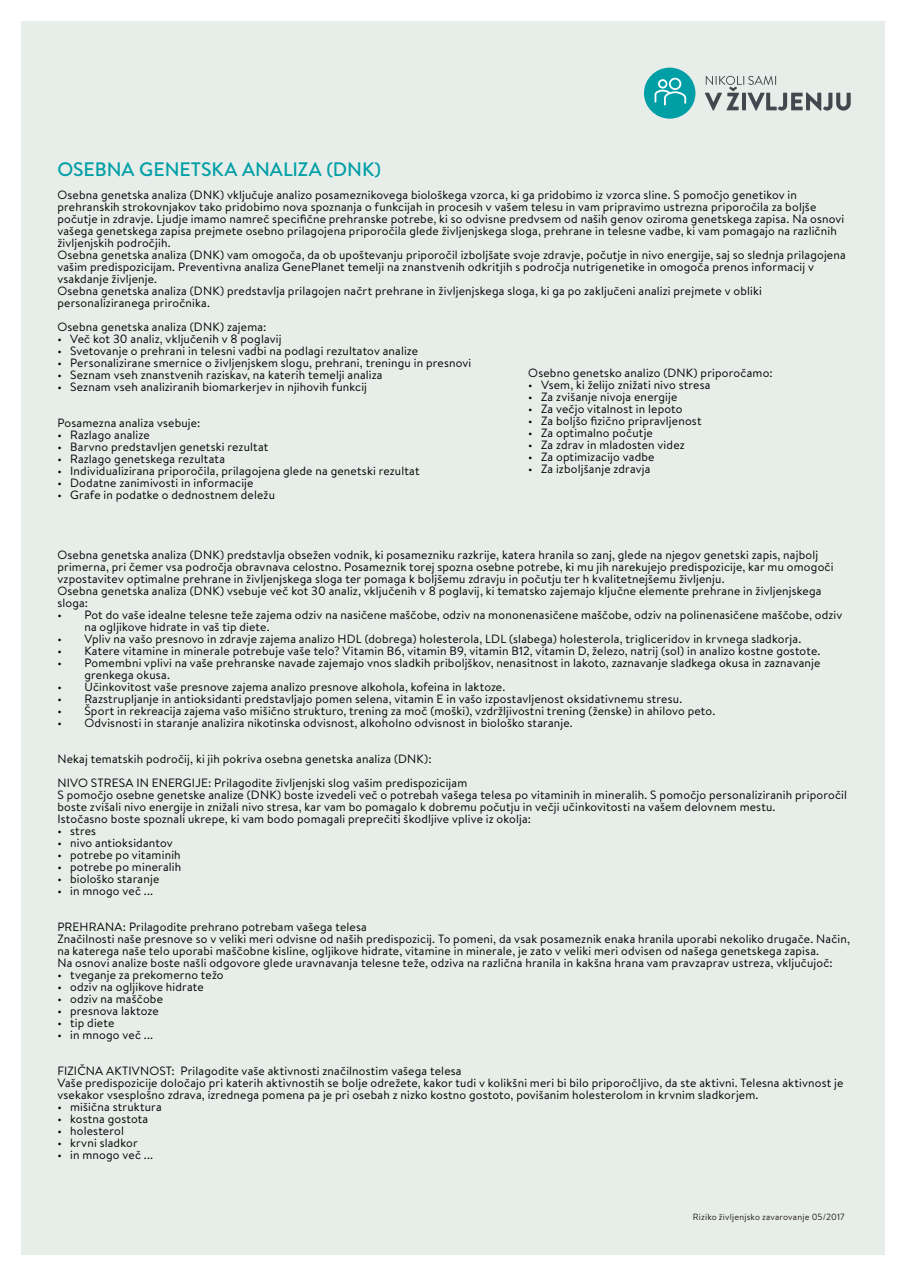
<style>
.page{position:relative;width:906px;height:1276px;background:#fff}
.page>*{position:absolute;margin:0;border:0;box-sizing:border-box;transform-origin:0 0}
.t1{font:500 19.5px "Brandon Text";color:#009fa6}
.t2{font:12px/12px "Brandon Text";letter-spacing:.015em;color:#000}
.t3{font:9px "Brandon Text";letter-spacing:.025em;color:#231f20}
</style>
<div class="page">
<div style="left:21px;top:21px;width:863px;height:1233px;background:#e7ede9"></div>
<div style="left:644px;top:68px;width:51px;height:51px;background:#009fa6;border-radius:50%"></div>
<svg style="left:654px;top:78px;width:32px;height:27px"></svg>
<svg style="left:704px;top:76px;width:146px;height:35px"></svg>
<p class="t1" style="left:57px;top:156px;width:325px">OSEBNA GENETSKA ANALIZA (DNK)</p>
<p class="t2" style="left:57px;top:188px;width:788px">Osebna genetska analiza (DNK) vključuje analizo posameznikovega biološkega vzorca, ki ga pridobimo iz vzorca sline. S pomočjo genetikov in prehranskih strokovnjakov tako pridobimo nova spoznanja o funkcijah in procesih v vašem telesu in vam pripravimo ustrezna priporočila za boljše počutje in zdravje. Ljudje imamo namreč specifične prehranske potrebe, ki so odvisne predvsem od naših genov oziroma genetskega zapisa. Na osnovi vašega genetskega zapisa prejmete osebno prilagojena priporočila glede življenjskega sloga, prehrane in telesne vadbe, ki vam pomagajo na različnih življenjskih področjih.</p>
<p class="t2" style="left:57px;top:248px;width:790px">Osebna genetska analiza (DNK) vam omogoča, da ob upoštevanju priporočil izboljšate svoje zdravje, počutje in nivo energije, saj so slednja prilagojena vašim predispozicijam. Preventivna analiza GenePlanet temelji na znanstvenih odkritjih s področja nutrigenetike in omogoča prenos informacij v vsakdanje življenje.</p>
<p class="t2" style="left:57px;top:284px;width:706px">Osebna genetska analiza (DNK) predstavlja prilagojen načrt prehrane in življenjskega sloga, ki ga po zaključeni analizi prejmete v obliki personaliziranega priročnika.</p>
<p class="t2" style="left:57px;top:320px;width:210px">Osebna genetska analiza (DNK) zajema:</p>
<p class="t2" style="left:57px;top:332px;width:226px">• Več kot 30 analiz, vključenih v 8 poglavij</p>
<p class="t2" style="left:57px;top:344px;width:362px">• Svetovanje o prehrani in telesni vadbi na podlagi rezultatov analize</p>
<p class="t2" style="left:57px;top:356px;width:415px">• Personalizirane smernice o življenjskem slogu, prehrani, treningu in presnovi</p>
<p class="t2" style="left:57px;top:368px;width:327px">• Seznam vseh znanstvenih raziskav, na katerih temelji analiza</p>
<p class="t2" style="left:57px;top:380px;width:311px">• Seznam vseh analiziranih biomarkerjev in njihovih funkcij</p>
<p class="t2" style="left:57px;top:416px;width:144px">Posamezna analiza vsebuje:</p>
<p class="t2" style="left:57px;top:428px;width:94px">• Razlago analize</p>
<p class="t2" style="left:57px;top:440px;width:212px">• Barvno predstavljen genetski rezultat</p>
<p class="t2" style="left:57px;top:452px;width:169px">• Razlago genetskega rezultata</p>
<p class="t2" style="left:57px;top:464px;width:364px">• Individualizirana priporočila, prilagojena glede na genetski rezultat</p>
<p class="t2" style="left:57px;top:476px;width:198px">• Dodatne zanimivosti in informacije</p>
<p class="t2" style="left:57px;top:488px;width:219px">• Grafe in podatke o dednostnem deležu</p>
<p class="t2" style="left:528px;top:367px;width:246px">Osebno genetsko analizo (DNK) priporočamo:</p>
<p class="t2" style="left:528px;top:379px;width:184px">• Vsem, ki želijo znižati nivo stresa</p>
<p class="t2" style="left:528px;top:391px;width:151px">• Za zvišanje nivoja energije</p>
<p class="t2" style="left:528px;top:403px;width:156px">• Za večjo vitalnost in lepoto</p>
<p class="t2" style="left:528px;top:415px;width:175px">• Za boljšo fizično pripravljenost</p>
<p class="t2" style="left:528px;top:427px;width:126px">• Za optimalno počutje</p>
<p class="t2" style="left:528px;top:439px;width:158px">• Za zdrav in mladosten videz</p>
<p class="t2" style="left:528px;top:451px;width:128px">• Za optimizacijo vadbe</p>
<p class="t2" style="left:528px;top:463px;width:124px">• Za izboljšanje zdravja</p>
<p class="t2" style="left:57px;top:548px;width:777px">Osebna genetska analiza (DNK) predstavlja obsežen vodnik, ki posamezniku razkrije, katera hranila so zanj, glede na njegov genetski zapis, najbolj primerna, pri čemer vsa področja obravnava celostno. Posameznik torej spozna osebne potrebe, ki mu jih narekujejo predispozicije, kar mu omogoči vzpostavitev optimalne prehrane in življenjskega sloga ter pomaga k boljšemu zdravju in počutju ter h kvalitetnejšemu življenju.</p>
<p class="t2" style="left:57px;top:584px;width:765px">Osebna genetska analiza (DNK) vsebuje več kot 30 analiz, vključenih v 8 poglavij, ki tematsko zajemajo ključne elemente prehrane in življenjskega sloga:</p>
<p class="t2" style="left:84px;top:608px;width:759px;text-indent:-27px">• Pot do vaše idealne telesne teže zajema odziv na nasičene maščobe, odziv na mononenasičene maščobe, odziv na polinenasičene maščobe, odziv na ogljikove hidrate in vaš tip diete.</p>
<p class="t2" style="left:57px;top:632px;width:745px">• Vpliv na vašo presnovo in zdravje zajema analizo HDL (dobrega) holesterola, LDL (slabega) holesterola, trigliceridov in krvnega sladkorja.</p>
<p class="t2" style="left:57px;top:644px;width:764px">• Katere vitamine in minerale potrebuje vaše telo? Vitamin B6, vitamin B9, vitamin B12, vitamin D, železo, natrij (sol) in analizo kostne gostote.</p>
<p class="t2" style="left:84px;top:656px;width:737px;text-indent:-27px">• Pomembni vplivi na vaše prehranske navade zajemajo vnos sladkih priboljškov, nenasitnost in lakoto, zaznavanje sladkega okusa in zaznavanje grenkega okusa.</p>
<p class="t2" style="left:57px;top:680px;width:449px">• Učinkovitost vaše presnove zajema analizo presnove alkohola, kofeina in laktoze.</p>
<p class="t2" style="left:57px;top:692px;width:626px">• Razstrupljanje in antioksidanti predstavljajo pomen selena, vitamin E in vašo izpostavljenost oksidativnemu stresu.</p>
<p class="t2" style="left:57px;top:704px;width:659px">• Šport in rekreacija zajema vašo mišično strukturo, trening za moč (moški), vzdržljivostni trening (ženske) in ahilovo peto.</p>
<p class="t2" style="left:57px;top:716px;width:517px">• Odvisnosti in staranje analizira nikotinska odvisnost, alkoholno odvisnost in biološko staranje.</p>
<p class="t2" style="left:57px;top:752px;width:376px">Nekaj tematskih področij, ki jih pokriva osebna genetska analiza (DNK):</p>
<p class="t2" style="left:57px;top:776px;width:411px">NIVO STRESA IN ENERGIJE: Prilagodite življenjski slog vašim predispozicijam</p>
<p class="t2" style="left:57px;top:788px;width:791px">S pomočjo osebne genetske analize (DNK) boste izvedeli več o potrebah vašega telesa po vitaminih in mineralih. S pomočjo personaliziranih priporočil boste zvišali nivo energije in znižali nivo stresa, kar vam bo pomagalo k dobremu počutju in večji učinkovitosti na vašem delovnem mestu.</p>
<p class="t2" style="left:57px;top:812px;width:475px">Istočasno boste spoznali ukrepe, ki vam bodo pomagali preprečiti škodljive vplive iz okolja:</p>
<p class="t2" style="left:57px;top:824px;width:40px">• stres</p>
<p class="t2" style="left:57px;top:836px;width:117px">• nivo antioksidantov</p>
<p class="t2" style="left:57px;top:848px;width:125px">• potrebe po vitaminih</p>
<p class="t2" style="left:57px;top:860px;width:125px">• potrebe po mineralih</p>
<p class="t2" style="left:57px;top:872px;width:103px">• biološko staranje</p>
<p class="t2" style="left:57px;top:884px;width:97px">• in mnogo več ...</p>
<p class="t2" style="left:57px;top:920px;width:311px">PREHRANA: Prilagodite prehrano potrebam vašega telesa</p>
<p class="t2" style="left:57px;top:932px;width:794px">Značilnosti naše presnove so v veliki meri odvisne od naših predispozicij. To pomeni, da vsak posameznik enaka hranila uporabi nekoliko drugače. Način, na katerega naše telo uporabi maščobne kisline, ogljikove hidrate, vitamine in minerale, je zato v veliki meri odvisen od našega genetskega zapisa.</p>
<p class="t2" style="left:57px;top:956px;width:777px">Na osnovi analize boste našli odgovore glede uravnavanja telesne teže, odziva na različna hranila in kakšna hrana vam pravzaprav ustreza, vključujoč:</p>
<p class="t2" style="left:57px;top:968px;width:168px">• tveganje za prekomerno težo</p>
<p class="t2" style="left:57px;top:980px;width:148px">• odziv na ogljikove hidrate</p>
<p class="t2" style="left:57px;top:992px;width:107px">• odziv na maščobe</p>
<p class="t2" style="left:57px;top:1004px;width:103px">• presnova laktoze</p>
<p class="t2" style="left:57px;top:1016px;width:58px">• tip diete</p>
<p class="t2" style="left:57px;top:1028px;width:97px">• in mnogo več ...</p>
<p class="t2" style="left:57px;top:1064px;width:406px">FIZIČNA AKTIVNOST: Prilagodite vaše aktivnosti značilnostim vašega telesa</p>
<p class="t2" style="left:57px;top:1076px;width:787px">Vaše predispozicije določajo pri katerih aktivnostih se bolje odrežete, kakor tudi v kolikšni meri bi bilo priporočljivo, da ste aktivni. Telesna aktivnost je vsekakor vsesplošno zdrava, izrednega pomena pa je pri osebah z nizko kostno gostoto, povišanim holesterolom in krvnim sladkorjem.</p>
<p class="t2" style="left:57px;top:1100px;width:106px">• mišična struktura</p>
<p class="t2" style="left:57px;top:1112px;width:92px">• kostna gostota</p>
<p class="t2" style="left:57px;top:1124px;width:68px">• holesterol</p>
<p class="t2" style="left:57px;top:1136px;width:82px">• krvni sladkor</p>
<p class="t2" style="left:57px;top:1148px;width:97px">• in mnogo več ...</p>
<p class="t3" style="left:693px;top:1211px;width:153px">Riziko življenjsko zavarovanje 05/2017</p>
</div>
